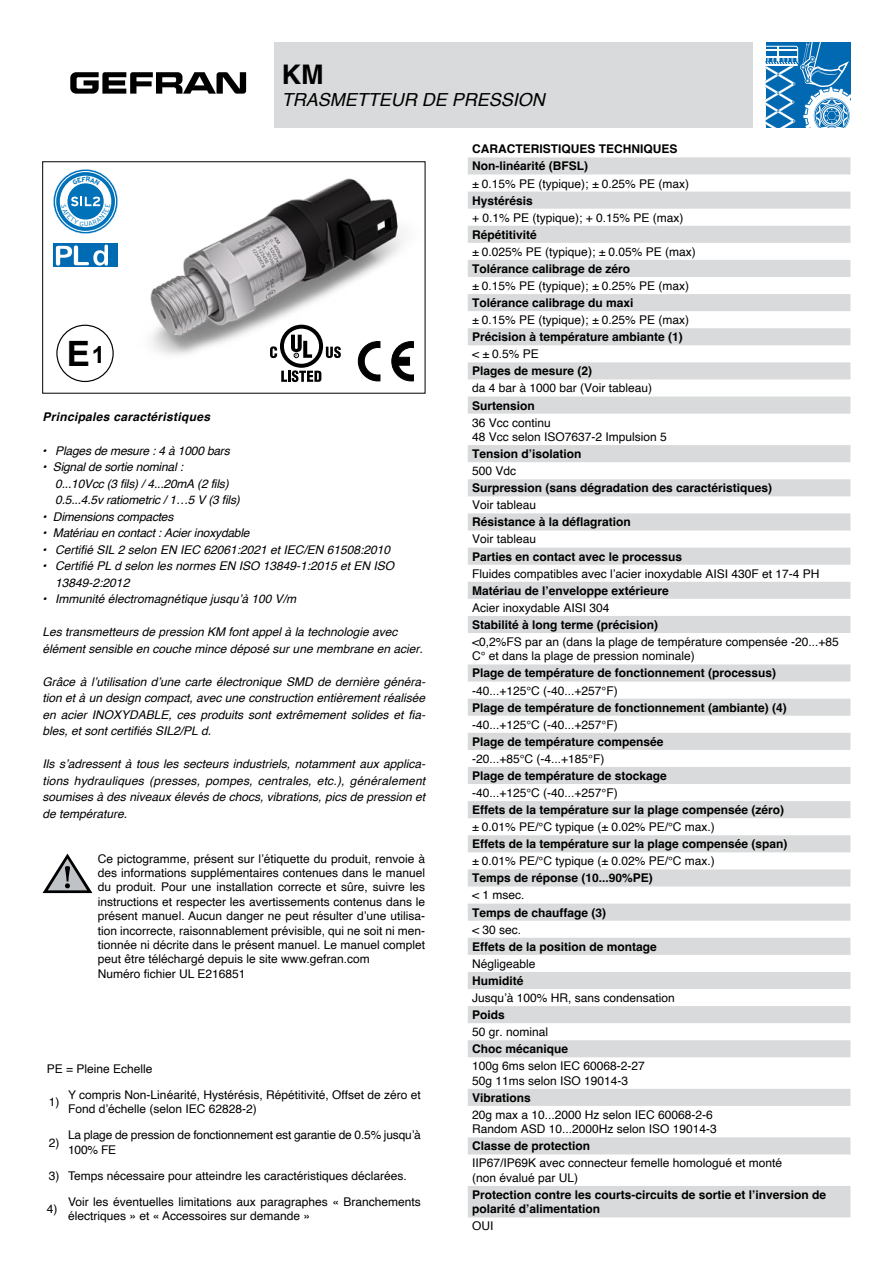
<style>
.page{position:relative;width:893px;height:1263px;background:#fff}
.page>*{position:absolute;margin:0;border:0;box-sizing:border-box;transform-origin:0 0}
.t1{font:700 34.95px "Arial";color:#000}
.t2{font:700 27px "Helvetica";color:#000}
.t3{font:italic 18px "Helvetica";color:#000}
.t4{font:12px/14.4px "Helvetica";color:#000}
.t5{font:italic 12px/16.5px "Helvetica";color:#000}
.t6{font:700 12px/17.1px "Helvetica";color:#000}
.t7{font:italic 700 12px "Helvetica";letter-spacing:.025em;color:#000}
.s1{font-size:23.55px}
.s2{font-weight:700}
</style>
<div class="page">
<svg style="left:468px;top:157px;width:382px;height:1060px"></svg>
<svg style="left:43px;top:853px;width:49px;height:40px"></svg>
<div style="left:274px;top:43px;width:479px;height:85px;background:#d9dadb"></div>
<svg style="left:70px;top:72px;width:176px;height:22px"></svg>
<svg style="left:766px;top:43px;width:84px;height:85px"></svg>
<svg style="left:53px;top:243px;width:19px;height:24px"></svg>
<svg style="left:56px;top:245px;width:16px;height:21px"></svg>
<img style="left:72px;top:178px;width:342px;height:205px">
<svg style="left:281px;top:370px;width:40px;height:12px"></svg>
<svg style="left:326px;top:346px;width:15px;height:12px"></svg>
<svg style="left:280px;top:325px;width:43px;height:43px"></svg>
<div style="left:284px;top:329px;width:35px;height:35px;background:#fff;border-radius:50%"></div>
<svg style="left:291px;top:335px;width:21px;height:23px"></svg>
<svg style="left:270px;top:346px;width:7px;height:12px"></svg>
<svg style="left:53px;top:169px;width:65px;height:65px"></svg>
<h2 class="t2" style="left:282px;top:58px;width:43px">KM</h2>
<h3 class="t3" style="left:282px;top:85px;width:265px">TRASMETTEUR DE PRESSION</h3>
<h1 class="t1" style="left:67px;top:330px;width:40px">E<span class="s1">1</span></h1>
<p class="t7" style="left:43px;top:410px;width:169px">Principales caractéristiques</p>
<p class="t5" style="left:43px;top:442px;width:189px"><span class="s2">•</span> Plages de mesure : 4 à 1000 bars</p>
<p class="t5" style="left:55px;top:459px;width:186px;text-indent:-13px">• Signal de sortie nominal :<br>0...10Vcc (3 fils) / 4...20mA (2 fils)<br>0.5...4.5v ratiometric / 1…5 V (3 fils)</p>
<p class="t5" style="left:43px;top:508px;width:132px">• Dimensions compactes</p>
<p class="t5" style="left:43px;top:525px;width:209px">• Matériau en contact : Acier inoxydable</p>
<p class="t5" style="left:43px;top:541px;width:349px"><span class="s2">•</span> Certifié SIL 2 selon EN IEC 62061:2021 et IEC/EN 61508:2010</p>
<p class="t5" style="left:55px;top:558px;width:340px;text-indent:-13px"><span class="s2">•</span> Certifié PL d selon les normes EN ISO 13849-1:2015 et EN ISO<br>13849-2:2012</p>
<p class="t5" style="left:43px;top:591px;width:255px">• Immunité électromagnétique jusqu’à 100 V/m</p>
<p class="t5" style="left:43px;top:624px;width:382px">Les transmetteurs de pression KM font appel à la technologie avec élément sensible en couche mince déposé sur une membrane en acier.</p>
<p class="t5" style="left:43px;top:673px;width:384px;text-align:justify">Grâce à l’utilisation d’une carte électronique SMD de dernière généra&shy;tion et à un design compact, avec une construction entièrement réalisée en acier INOXYDABLE, ces produits sont extrêmement solides et fia&shy;bles, et sont certifiés SIL2/PL d.</p>
<p class="t5" style="left:42px;top:756px;width:384px;text-align:justify">Ils s’adressent à tous les secteurs industriels, notamment aux applica&shy;tions hydrauliques (presses, pompes, centrales, etc.), généralement soumises à des niveaux élevés de chocs, vibrations, pics de pression et de température.</p>
<p class="t4" style="left:98px;top:851px;width:329px">Ce pictogramme, présent sur l’étiquette du produit, renvoie à des informations supplémentaires contenues dans le manuel du produit. Pour une installation correcte et sûre, suivre les instructions et respecter les avertissements contenus dans le présent manuel. Aucun danger ne peut résulter d’une utilisa&shy;tion incorrecte, raisonnablement prévisible, qui ne soit ni men&shy;tionnée ni décrite dans le présent manuel. Le manuel complet peut être téléchargé depuis le site www.gefran.com<br>Numéro fichier UL E216851</p>
<p class="t4" style="left:47px;top:1062px;width:107px">PE = Pleine Echelle</p>
<p class="t4" style="left:49px;top:1095px;width:12px">1)</p>
<p class="t4" style="left:68px;top:1088px;width:354px">Y compris Non-Linéarité, Hystérésis, Répétitivité, Offset de zéro et<br>Fond d’échelle (selon IEC 62828-2)</p>
<p class="t4" style="left:49px;top:1135px;width:12px">2)</p>
<p class="t4" style="left:68px;top:1128px;width:354px">La plage de pression de fonctionnement est garantie de 0.5% jusqu’à<br>100% FE</p>
<p class="t4" style="left:49px;top:1169px;width:359px">3) Temps nécessaire pour atteindre les caractéristiques déclarées.</p>
<p class="t4" style="left:47px;top:1202px;width:12px">4)</p>
<p class="t4" style="left:68px;top:1195px;width:354px">Voir les éventuelles limitations aux paragraphes « Branchements électriques » et « Accessoires sur demande »</p>
<p class="t6" style="left:472px;top:142px;width:207px">CARACTERISTIQUES TECHNIQUES<br>Non-linéarité (BFSL)</p>
<p class="t4" style="left:472px;top:176px;width:219px">± 0.15% PE (typique); ± 0.25% PE (max)</p>
<p class="t6" style="left:472px;top:193px;width:62px">Hystérésis</p>
<p class="t4" style="left:472px;top:211px;width:213px">+ 0.1% PE (typique); + 0.15% PE (max)</p>
<p class="t6" style="left:472px;top:227px;width:66px">Répétitivité</p>
<p class="t4" style="left:472px;top:245px;width:225px">± 0.025% PE (typique); ± 0.05% PE (max)</p>
<p class="t6" style="left:472px;top:261px;width:160px">Tolérance calibrage de zéro</p>
<p class="t4" style="left:472px;top:279px;width:219px">± 0.15% PE (typique); ± 0.25% PE (max)</p>
<p class="t6" style="left:472px;top:296px;width:163px">Tolérance calibrage du maxi</p>
<p class="t4" style="left:472px;top:313px;width:219px">± 0.15% PE (typique); ± 0.25% PE (max)</p>
<p class="t6" style="left:472px;top:330px;width:212px">Précision à température ambiante (1)</p>
<p class="t4" style="left:472px;top:347px;width:68px">&lt; ± 0.5% PE</p>
<p class="t6" style="left:472px;top:364px;width:122px">Plages de mesure (2)</p>
<p class="t4" style="left:472px;top:381px;width:182px">da 4 bar à 1000 bar (Voir tableau)</p>
<p class="t6" style="left:472px;top:398px;width:64px">Surtension</p>
<p class="t4" style="left:472px;top:416px;width:196px">36 Vcc continu<br>48 Vcc selon ISO7637-2 Impulsion 5</p>
<p class="t6" style="left:472px;top:447px;width:111px">Tension d’isolation</p>
<p class="t4" style="left:472px;top:464px;width:46px">500 Vdc</p>
<p class="t6" style="left:472px;top:481px;width:302px">Surpression (sans dégradation des caractéristiques)</p>
<p class="t4" style="left:472px;top:498px;width:66px">Voir tableau</p>
<p class="t6" style="left:472px;top:515px;width:160px">Résistance à la déflagration</p>
<p class="t4" style="left:472px;top:532px;width:66px">Voir tableau</p>
<p class="t6" style="left:472px;top:549px;width:212px">Parties en contact avec le processus</p>
<p class="t4" style="left:472px;top:567px;width:349px">Fluides compatibles avec l’acier inoxydable AISI 430F et 17-4 PH</p>
<p class="t6" style="left:472px;top:583px;width:198px">Matériau de l’enveloppe extérieure</p>
<p class="t4" style="left:472px;top:601px;width:139px">Acier inoxydable AISI 304</p>
<p class="t6" style="left:472px;top:617px;width:188px">Stabilité à long terme (précision)</p>
<p class="t4" style="left:472px;top:635px;width:368px">&lt;0,2%FS par an (dans la plage de température compensée -20...+85<br>C° et dans la plage de pression nominale)</p>
<p class="t6" style="left:472px;top:666px;width:306px">Plage de température de fonctionnement (processus)</p>
<p class="t4" style="left:472px;top:683px;width:147px">-40...+125°C (-40...+257°F)</p>
<p class="t6" style="left:472px;top:700px;width:316px">Plage de température de fonctionnement (ambiante) (4)</p>
<p class="t4" style="left:472px;top:718px;width:147px">-40...+125°C (-40...+257°F)</p>
<p class="t6" style="left:472px;top:734px;width:193px">Plage de température compensée</p>
<p class="t4" style="left:472px;top:752px;width:134px">-20...+85°C (-4...+185°F)</p>
<p class="t6" style="left:472px;top:768px;width:196px">Plage de température de stockage</p>
<p class="t4" style="left:472px;top:786px;width:147px">-40...+125°C (-40...+257°F)</p>
<p class="t6" style="left:472px;top:803px;width:314px">Effets de la température sur la plage compensée (zéro)</p>
<p class="t4" style="left:472px;top:820px;width:244px">± 0.01% PE/°C typique (± 0.02% PE/°C max.)</p>
<p class="t6" style="left:472px;top:837px;width:317px">Effets de la température sur la plage compensée (span)</p>
<p class="t4" style="left:472px;top:854px;width:244px">± 0.01% PE/°C typique (± 0.02% PE/°C max.)</p>
<p class="t6" style="left:472px;top:871px;width:182px">Temps de réponse (10...90%PE)</p>
<p class="t4" style="left:472px;top:888px;width:54px">&lt; 1 msec.</p>
<p class="t6" style="left:472px;top:905px;width:136px">Temps de chauffage (3)</p>
<p class="t4" style="left:472px;top:922px;width:51px">&lt; 30 sec.</p>
<p class="t6" style="left:472px;top:939px;width:186px">Effets de la position de montage</p>
<p class="t4" style="left:472px;top:957px;width:65px">Négligeable</p>
<p class="t6" style="left:472px;top:973px;width:53px">Humidité</p>
<p class="t4" style="left:472px;top:991px;width:204px">Jusqu’à 100% HR, sans condensation</p>
<p class="t6" style="left:472px;top:1007px;width:34px">Poids</p>
<p class="t4" style="left:472px;top:1025px;width:78px">50 gr. nominal</p>
<p class="t6" style="left:472px;top:1042px;width:98px">Choc mécanique</p>
<p class="t4" style="left:472px;top:1059px;width:174px">100g 6ms selon IEC 60068-2-27<br>50g 11ms selon ISO 19014-3</p>
<p class="t6" style="left:472px;top:1090px;width:60px">Vibrations</p>
<p class="t4" style="left:472px;top:1108px;width:246px">20g max a 10...2000 Hz selon IEC 60068-2-6<br>Random ASD 10...2000Hz selon ISO 19014-3</p>
<p class="t6" style="left:472px;top:1139px;width:120px">Classe de protection</p>
<p class="t4" style="left:472px;top:1156px;width:312px">IIP67/IP69K avec connecteur femelle homologué et monté (non évalué par UL)</p>
<p class="t6" style="left:472px;top:1189px;width:356px;line-height:14.4px">Protection contre les courts-circuits de sortie et l’inversion de polarité d’alimentation</p>
<p class="t4" style="left:472px;top:1219px;width:23px">OUI</p>
</div>
